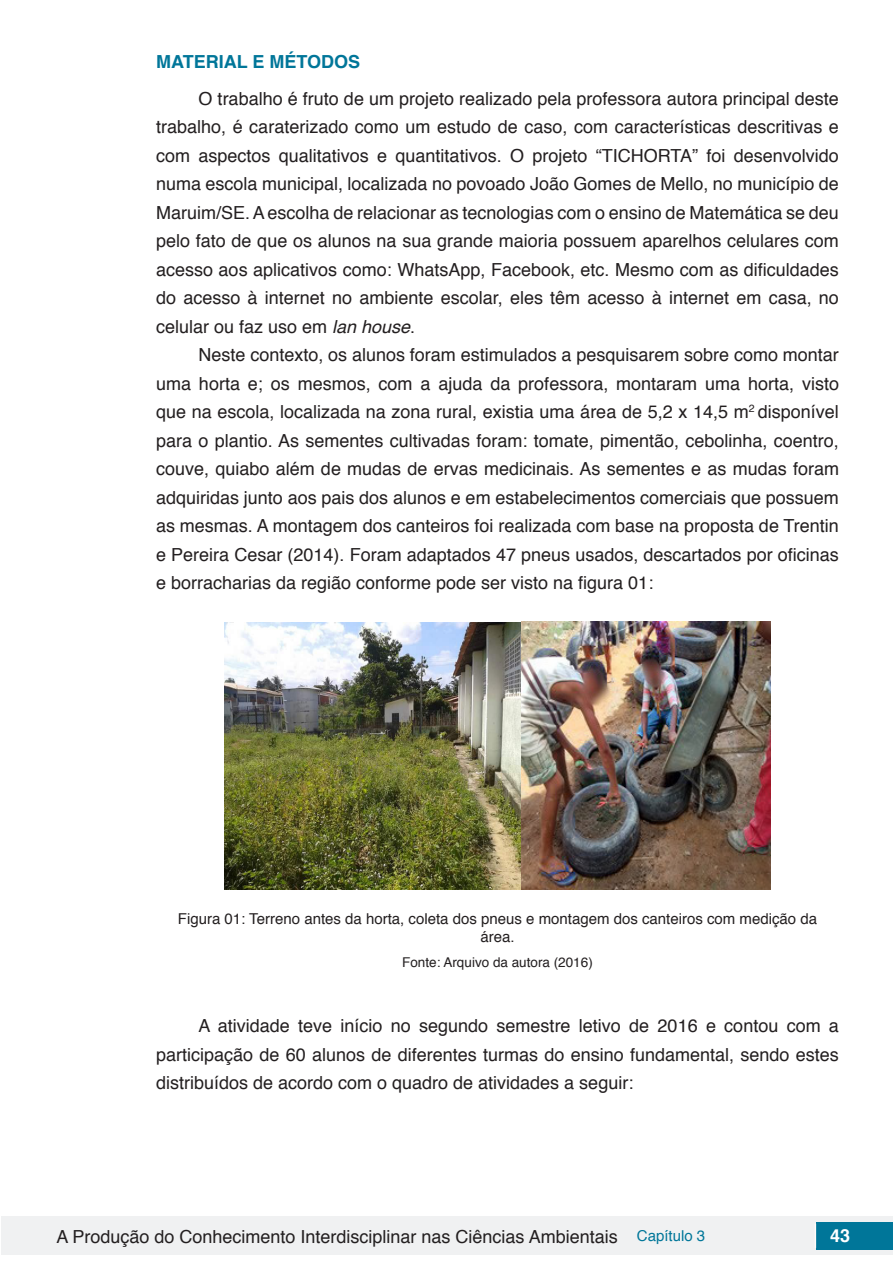
<style>
.page{position:relative;width:893px;height:1263px;background:#fff}
.page>*{position:absolute;margin:0;border:0;box-sizing:border-box;transform-origin:0 0}
.t1{font:18px/28.5px "Helvetica";color:#231f20;text-align:justify}
.t2{font:700 18px "Helvetica";color:#007699}
.t3{font:700 18px "Helvetica";color:#fff}
.t4{font:15px/18px "Helvetica";color:#231f20;text-align:center}
.t5{font:13.5px "Helvetica";color:#231f20}
.s1{font-style:italic}
.s2{font-size:15px;color:#007699}
</style>
<div class="page">
<div style="left:1px;top:1216px;width:891px;height:38px;background:#f0f1f2"></div>
<div style="left:816px;top:1222px;width:77px;height:27px;background:#007699"></div>
<svg style="left:815px;top:1224px;width:1px;height:24px"></svg>
<img style="left:225px;top:621px;width:545px;height:268px">
<p class="t2" style="left:156px;top:47px;width:206px">MATERIAL E MÉTODOS</p>
<p class="t1" style="left:156px;top:85px;width:684px;text-indent:43px">O trabalho é fruto de um projeto realizado pela professora autora principal deste trabalho, é caraterizado como um estudo de caso, com características descritivas e com aspectos qualitativos e quantitativos. O projeto “TICHORTA” foi desenvolvido numa escola municipal, localizada no povoado João Gomes de Mello, no município de Maruim/SE. A escolha de relacionar as tecnologias com o ensino de Matemática se deu pelo fato de que os alunos na sua grande maioria possuem aparelhos celulares com acesso aos aplicativos como: WhatsApp, Facebook, etc. Mesmo com as dificuldades do acesso à internet no ambiente escolar, eles têm acesso à internet em casa, no celular ou faz uso em <span class="s1">lan house</span>.</p>
<p class="t1" style="left:156px;top:341px;width:684px;text-indent:43px">Neste contexto, os alunos foram estimulados a pesquisarem sobre como montar uma horta e; os mesmos, com a ajuda da professora, montaram uma horta, visto que na escola, localizada na zona rural, existia uma área de 5,2 x 14,5 m<sup>2</sup> disponível para o plantio. As sementes cultivadas foram: tomate, pimentão, cebolinha, coentro, couve, quiabo além de mudas de ervas medicinais. As sementes e as mudas foram adquiridas junto aos pais dos alunos e em estabelecimentos comerciais que possuem as mesmas. A montagem dos canteiros foi realizada com base na proposta de Trentin e Pereira Cesar (2014). Foram adaptados 47 pneus usados, descartados por oficinas e borracharias da região conforme pode ser visto na figura 01:</p>
<p class="t4" style="left:178px;top:910px;width:641px">Figura 01: Terreno antes da horta, coleta dos pneus e montagem dos canteiros com medição da área.</p>
<p class="t5" style="left:402px;top:951px;width:192px">Fonte: Arquivo da autora (2016)</p>
<p class="t1" style="left:156px;top:1012px;width:684px;text-indent:43px">A atividade teve início no segundo semestre letivo de 2016 e contou com a participação de 60 alunos de diferentes turmas do ensino fundamental, sendo estes distribuídos de acordo com o quadro de atividades a seguir:</p>
<p class="t1" style="left:56px;top:1223px;width:650px">A Produção do Conhecimento Interdisciplinar nas Ciências Ambientais <span class="s2">Capítulo 3</span></p>
<p class="t3" style="left:830px;top:1221px;width:22px">43</p>
</div>
